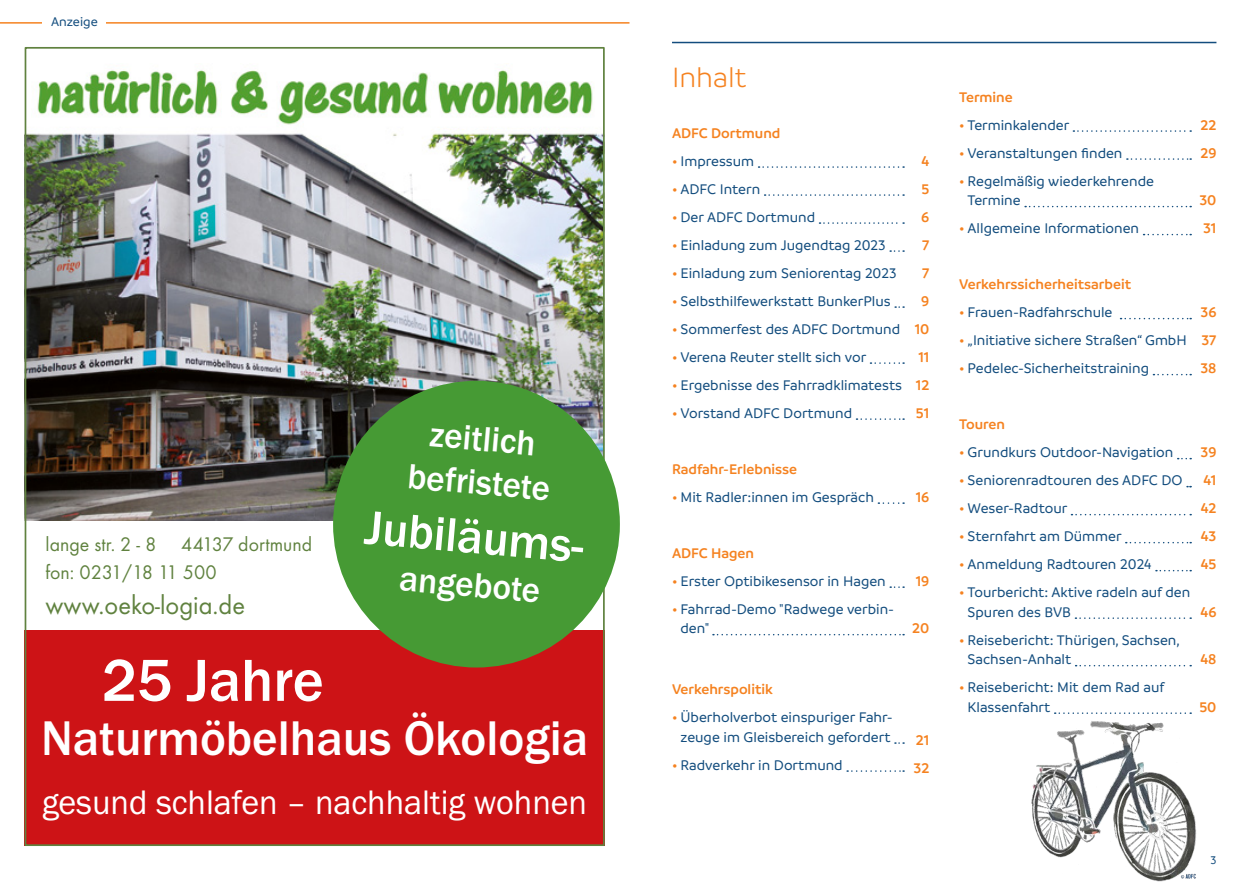
<style>
.page{position:relative;width:1259px;height:893px;background:#fff}
.page>*{position:absolute;margin:0;border:0;box-sizing:border-box;transform-origin:0 0}
.t1{font:500 61.35px "Franklin Got Itc T";color:#fff}
.t2{font:500 50.4px "Franklin Got Itc T";color:#fff}
.t3{font:500 49.35px "Franklin Got Itc T";color:#fff}
.t4{font:500 36.3px/43.5px "Franklin Got Itc T";color:#fff;text-align:center}
.t5{font:35.25px "Franklin Got Itc T Boo";color:#fff}
.Überschriften_groß{font:300 30px "Branding";color:#f58220}
.t6{font:27.3px "Futura T Boo";color:#60823f}
.t7{font:20.4px/28.2px "Futura T Boo";color:#60823f}
.t8{font:500 15px/19.5px "Branding";color:#134d7e}
.Fließtext{font:600 15px "Branding";color:#f58220}
.Fließtext-2{font:500 13.5px "Branding";color:#134d7e}
.Fließtext-3{font:500 12px "Branding";color:#134d7e}
.s1{font-weight:600;color:#f58220}
</style>
<div class="page">
<svg style="left:758px;top:166px;width:146px;height:2px"></svg>
<svg style="left:764px;top:194px;width:140px;height:2px"></svg>
<svg style="left:819px;top:222px;width:85px;height:2px"></svg>
<svg style="left:890px;top:250px;width:14px;height:2px"></svg>
<svg style="left:895px;top:306px;width:9px;height:2px"></svg>
<svg style="left:870px;top:362px;width:34px;height:2px"></svg>
<svg style="left:856px;top:418px;width:48px;height:2px"></svg>
<svg style="left:878px;top:502px;width:26px;height:2px"></svg>
<svg style="left:890px;top:586px;width:14px;height:2px"></svg>
<svg style="left:713px;top:634px;width:191px;height:1px"></svg>
<svg style="left:895px;top:742px;width:9px;height:2px"></svg>
<svg style="left:847px;top:770px;width:57px;height:2px"></svg>
<svg style="left:1073px;top:130px;width:118px;height:2px"></svg>
<svg style="left:1127px;top:158px;width:64px;height:2px"></svg>
<svg style="left:1025px;top:206px;width:166px;height:1px"></svg>
<svg style="left:1143px;top:234px;width:48px;height:1px"></svg>
<svg style="left:1120px;top:318px;width:71px;height:1px"></svg>
<svg style="left:1153px;top:374px;width:38px;height:1px"></svg>
<svg style="left:1071px;top:514px;width:120px;height:1px"></svg>
<svg style="left:1125px;top:542px;width:66px;height:1px"></svg>
<svg style="left:1156px;top:570px;width:35px;height:1px"></svg>
<svg style="left:1075px;top:617px;width:116px;height:2px"></svg>
<svg style="left:1075px;top:665px;width:116px;height:1px"></svg>
<svg style="left:1054px;top:712px;width:137px;height:2px"></svg>
<hr style="left:672px;top:42px;width:544px;height:1px;background:#134d7e">
<img style="left:1031px;top:721px;width:166px;height:161px">
<img style="left:28px;top:70px;width:574px;height:451px">
<div style="left:25px;top:631px;width:580px;height:215px;background:#cd1316"></div>
<div style="left:333px;top:381px;width:287px;height:286px;background:#469a34;border-radius:50%"></div>
<hr style="left:0;top:22px;width:629px;height:2px;background:#f58220">
<div style="left:43px;top:11px;width:63px;height:21px;background:#fff"></div>
<p class="Fließtext-2" style="left:51px;top:15px;width:48px">Anzeige</p>
<p class="t7" style="left:46px;top:530px;width:268px">lange str. 2 - 8 44137 dortmund fon: 0231/18 11 500</p>
<p class="t6" style="left:46px;top:589px;width:201px">www.oeko-logia.de</p>
<p class="t4" style="left:413px;top:411px;width:144px;rotate:5deg">zeitlich befristete</p>
<p class="t3" style="left:367px;top:500px;width:234px;rotate:5deg">Jubiläums-</p>
<p class="t4" style="left:401px;top:557px;width:143px;rotate:5deg">angebote</p>
<p class="t1" style="left:102px;top:646px;width:223px">25 Jahre</p>
<p class="t2" style="left:41px;top:710px;width:548px">Naturmöbelhaus Ökologia</p>
<p class="t5" style="left:42px;top:782px;width:546px">gesund schlafen – nachhaltig wohnen</p>
<p class="Überschriften_groß" style="left:672px;top:62px;width:76px">Inhalt</p>
<p class="Fließtext" style="left:672px;top:124px;width:110px">ADFC Dortmund</p>
<p class="t8" style="left:672px;top:151px;width:84px"><span class="s1">•</span> Impressum</p>
<p class="t8" style="left:672px;top:179px;width:90px"><span class="s1">•</span> ADFC Intern</p>
<p class="t8" style="left:672px;top:207px;width:145px"><span class="s1">•</span> Der ADFC Dortmund</p>
<p class="t8" style="left:672px;top:235px;width:215px"><span class="s1">•</span> Einladung zum Jugendtag 2023</p>
<p class="t8" style="left:672px;top:263px;width:226px"><span class="s1">•</span> Einladung zum Seniorentag 2023</p>
<p class="t8" style="left:672px;top:291px;width:220px"><span class="s1">•</span> Selbsthilfewerkstatt BunkerPlus</p>
<p class="t8" style="left:672px;top:319px;width:230px"><span class="s1">•</span> Sommerfest des ADFC Dortmund</p>
<p class="t8" style="left:672px;top:347px;width:196px"><span class="s1">•</span> Verena Reuter stellt sich vor</p>
<p class="t8" style="left:672px;top:375px;width:232px"><span class="s1">•</span> Ergebnisse des Fahrradklimatests</p>
<p class="t8" style="left:672px;top:403px;width:182px"><span class="s1">•</span> Vorstand ADFC Dortmund</p>
<p class="Fließtext" style="left:921px;top:152px;width:9px">4</p>
<p class="Fließtext" style="left:921px;top:180px;width:9px">5</p>
<p class="Fließtext" style="left:921px;top:208px;width:10px">6</p>
<p class="Fließtext" style="left:922px;top:236px;width:9px">7</p>
<p class="Fließtext" style="left:922px;top:264px;width:9px">7</p>
<p class="Fließtext" style="left:921px;top:292px;width:10px">9</p>
<p class="Fließtext" style="left:914px;top:320px;width:16px">10</p>
<p class="Fließtext" style="left:918px;top:348px;width:12px">11</p>
<p class="Fließtext" style="left:916px;top:376px;width:15px">12</p>
<p class="Fließtext" style="left:916px;top:405px;width:15px">51</p>
<p class="Fließtext" style="left:672px;top:461px;width:127px">Radfahr-Erlebnisse</p>
<p class="t8" style="left:672px;top:487px;width:203px"><span class="s1">•</span> Mit Radler:innen im Gespräch</p>
<p class="Fließtext" style="left:672px;top:545px;width:83px">ADFC Hagen</p>
<p class="t8" style="left:672px;top:571px;width:215px"><span class="s1">•</span> Erster Optibikesensor in Hagen</p>
<p class="t8" style="left:680px;top:599px;width:215px;text-indent:-9px"><span class="s1">•</span> Fahrrad-Demo "Radwege verbin&shy;den"</p>
<p class="Fließtext" style="left:915px;top:489px;width:15px">16</p>
<p class="Fließtext" style="left:915px;top:573px;width:15px">19</p>
<p class="Fließtext" style="left:912px;top:620px;width:19px">20</p>
<p class="Fließtext" style="left:672px;top:681px;width:102px">Verkehrspolitik</p>
<p class="t8" style="left:672px;top:707px;width:222px;text-align:center"><span class="s1">•</span> Überholverbot einspuriger Fahr&shy;zeuge im Gleisbereich gefordert</p>
<p class="t8" style="left:672px;top:755px;width:172px"><span class="s1">•</span> Radverkehr in Dortmund</p>
<p class="Fließtext" style="left:916px;top:732px;width:15px">21</p>
<p class="Fließtext" style="left:913px;top:760px;width:17px">32</p>
<p class="Fließtext" style="left:959px;top:88px;width:55px">Termine</p>
<p class="t8" style="left:959px;top:115px;width:112px"><span class="s1">•</span> Terminkalender</p>
<p class="t8" style="left:959px;top:143px;width:165px"><span class="s1">•</span> Veranstaltungen finden</p>
<p class="t8" style="left:967px;top:171px;width:188px;text-indent:-9px"><span class="s1">•</span> Regelmäßig wiederkehrende<br>Termine</p>
<p class="t8" style="left:959px;top:219px;width:181px"><span class="s1">•</span> Allgemeine Informationen</p>
<p class="Fließtext" style="left:1200px;top:116px;width:17px">22</p>
<p class="Fließtext" style="left:1200px;top:144px;width:18px">29</p>
<p class="Fließtext" style="left:1199px;top:192px;width:19px">30</p>
<p class="Fließtext" style="left:1203px;top:220px;width:15px">31</p>
<p class="Fließtext" style="left:959px;top:276px;width:173px">Verkehrssicherheitsarbeit</p>
<p class="t8" style="left:959px;top:303px;width:155px"><span class="s1">•</span> Frauen-Radfahrschule</p>
<p class="t8" style="left:959px;top:331px;width:229px"><span class="s1">•</span> „Initiative sichere Straßen“ GmbH</p>
<p class="t8" style="left:959px;top:359px;width:191px"><span class="s1">•</span> Pedelec-Sicherheitstraining</p>
<p class="Fließtext" style="left:1200px;top:304px;width:17px">36</p>
<p class="Fließtext" style="left:1201px;top:332px;width:17px">37</p>
<p class="Fließtext" style="left:1200px;top:360px;width:18px">38</p>
<p class="Fließtext" style="left:959px;top:416px;width:47px">Touren</p>
<p class="t8" style="left:959px;top:443px;width:216px"><span class="s1">•</span> Grundkurs Outdoor-Navigation</p>
<p class="t8" style="left:959px;top:471px;width:225px"><span class="s1">•</span> Seniorenradtouren des ADFC DO</p>
<p class="t8" style="left:959px;top:499px;width:110px"><span class="s1">•</span> Weser-Radtour</p>
<p class="t8" style="left:959px;top:527px;width:164px"><span class="s1">•</span> Sternfahrt am Dümmer</p>
<p class="t8" style="left:959px;top:555px;width:194px"><span class="s1">•</span> Anmeldung Radtouren 2024</p>
<p class="t8" style="left:967px;top:583px;width:224px;text-indent:-9px"><span class="s1">•</span> Tourbericht: Aktive radeln auf den<br>Spuren des BVB</p>
<p class="t8" style="left:967px;top:630px;width:214px;text-indent:-9px"><span class="s1">•</span> Reisebericht: Thürigen, Sachsen,<br>Sachsen-Anhalt</p>
<p class="t8" style="left:967px;top:678px;width:198px;text-indent:-9px"><span class="s1">•</span> Reisebericht: Mit dem Rad auf<br>Klassenfahrt</p>
<p class="Fließtext" style="left:1200px;top:444px;width:17px">39</p>
<p class="Fließtext" style="left:1203px;top:472px;width:14px">41</p>
<p class="Fließtext" style="left:1200px;top:500px;width:17px">42</p>
<p class="Fließtext" style="left:1200px;top:528px;width:17px">43</p>
<p class="Fließtext" style="left:1200px;top:556px;width:17px">45</p>
<p class="Fließtext" style="left:1200px;top:604px;width:17px">46</p>
<p class="Fließtext" style="left:1200px;top:651px;width:18px">48</p>
<p class="Fließtext" style="left:1199px;top:699px;width:19px">50</p>
<p class="Fließtext-3" style="left:1210px;top:854px;width:7px">3</p>
</div>
